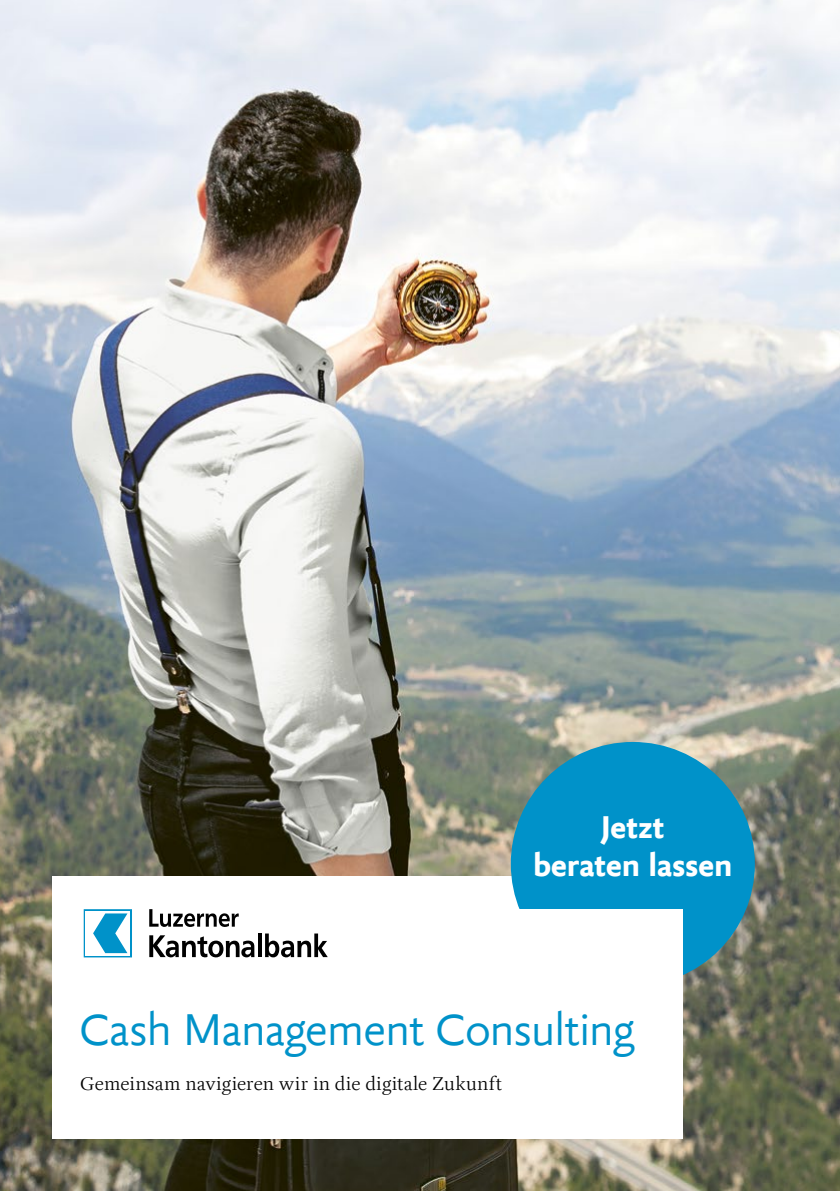
<style>
.page{position:relative;width:840px;height:1191px;background:#fff}
.page>*{position:absolute;margin:0;border:0;box-sizing:border-box;transform-origin:0 0}
._1_Yoga_Sans_for_LUK{font:300 48px "Yoga Sansfor LUKB";letter-spacing:-.025em;color:#0092c9}
.t1{font:700 34px/38px "Yoga Sansfor LUKB";letter-spacing:-.005em;color:#fff;text-align:center}
.Yoga_for_LUKB__Light{font:300 20px "Yogafor LUKB";letter-spacing:.015em;color:#000}
</style>
<div class="page">
<img style="left:0;top:0;width:839px;height:1191px">
<div style="left:52px;top:876px;width:630px;height:262px;background:#fff"></div>
<svg style="left:84px;top:909px;width:48px;height:48px"></svg>
<svg style="left:149px;top:909px;width:89px;height:18px"></svg>
<svg style="left:149px;top:935px;width:105px;height:22px"></svg>
<svg style="left:258px;top:933px;width:3px;height:24px"></svg>
<svg style="left:265px;top:933px;width:62px;height:24px"></svg>
<div style="left:510px;top:742px;width:244px;height:243px;background:#0092c9;border-radius:50%"></div>
<div style="left:472px;top:909px;width:210px;height:80px;background:#fff"></div>
<p class="t1" style="left:533px;top:808px;width:201px">Jetzt<br>beraten lassen</p>
<p class="_1_Yoga_Sans_for_LUK" style="left:79px;top:1001px;width:557px">Cash Management Consulting</p>
<p class="Yoga_for_LUKB__Light" style="left:80px;top:1072px;width:423px">Gemeinsam navigieren wir in die digitale Zukunft</p>
</div>
